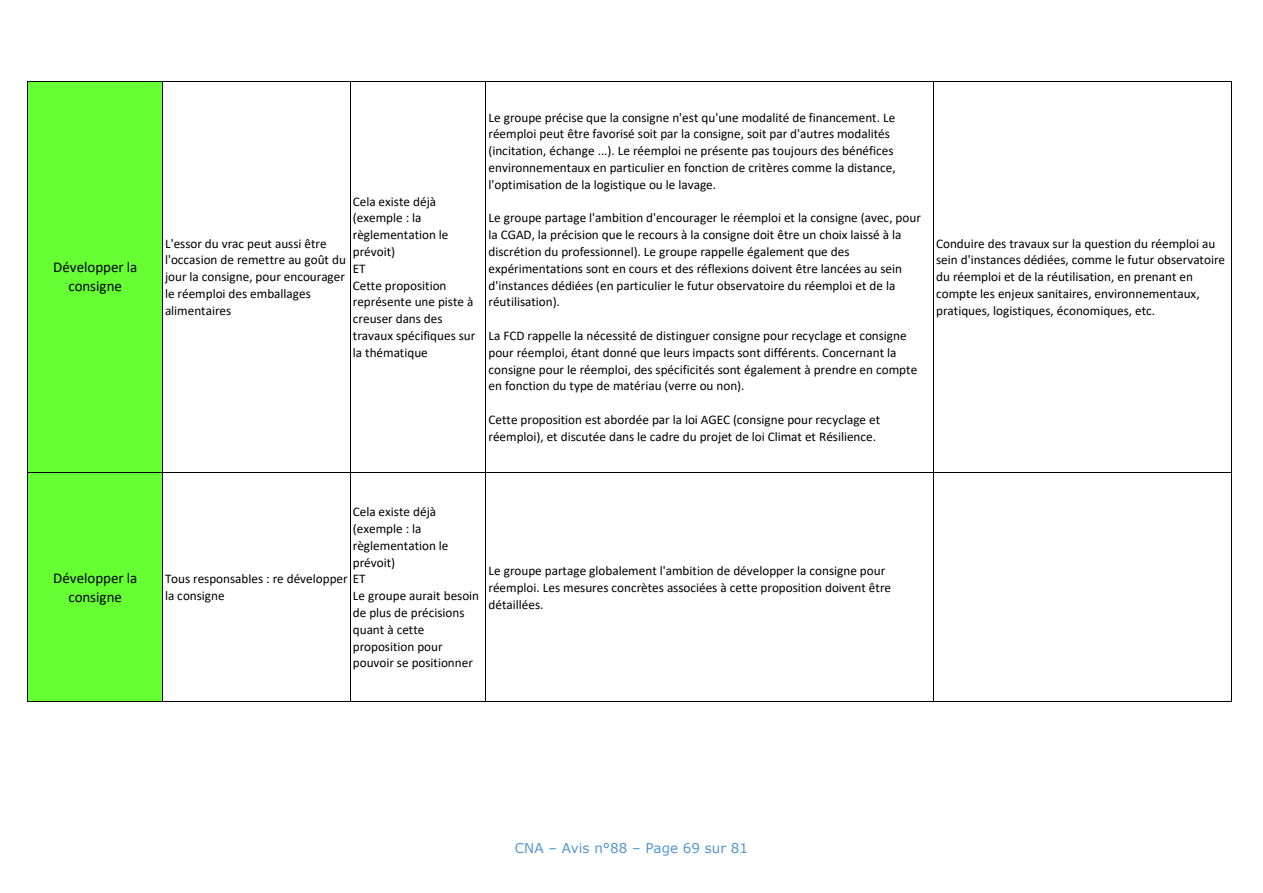
<style>
.page{position:relative;width:1263px;height:893px;background:#fff}
.page>*{position:absolute;margin:0;border:0;box-sizing:border-box;transform-origin:0 0}
.t1{font:15px/18.9px "Calibri";letter-spacing:-.005em;color:#000;text-align:center}
.t2{font:13.5px "Verdana";color:#5496d4}
.t3{font:13.2px/16.8px "Calibri";color:#000}
</style>
<div class="page">
<div style="left:28px;top:82px;width:135px;height:620px;background:#6f3"></div>
<hr style="left:27px;top:81px;width:1px;height:621px;background:#000">
<hr style="left:162px;top:82px;width:1px;height:620px;background:#000">
<hr style="left:350px;top:82px;width:1px;height:620px;background:#000">
<hr style="left:485px;top:82px;width:1px;height:620px;background:#000">
<hr style="left:933px;top:82px;width:1px;height:620px;background:#000">
<hr style="left:1231px;top:82px;width:1px;height:620px;background:#000">
<hr style="left:28px;top:81px;width:1204px;height:1px;background:#000">
<hr style="left:28px;top:472px;width:1204px;height:1px;background:#000">
<hr style="left:28px;top:701px;width:1204px;height:1px;background:#000">
<p class="t1" style="left:53px;top:257px;width:86px">Développer la consigne</p>
<p class="t3" style="left:165px;top:234px;width:182px">L'essor du vrac peut aussi être l'occasion de remettre au goût du jour la consigne, pour encourager le réemploi des emballages alimentaires</p>
<p class="t3" style="left:353px;top:192px;width:124px">Cela existe déjà (exemple : la règlementation le prévoit)<br>ET<br>Cette proposition représente une piste à creuser dans des travaux spécifiques sur la thématique</p>
<p class="t3" style="left:488px;top:108px;width:409px">Le groupe précise que la consigne n'est qu'une modalité de financement. Le réemploi peut être favorisé soit par la consigne, soit par d'autres modalités (incitation, échange ...). Le réemploi ne présente pas toujours des bénéfices environnementaux en particulier en fonction de critères comme la distance, l'optimisation de la logistique ou le lavage.</p>
<p class="t3" style="left:488px;top:209px;width:434px">Le groupe partage l'ambition d'encourager le réemploi et la consigne (avec, pour la CGAD, la précision que le recours à la consigne doit être un choix laissé à la discrétion du professionnel). Le groupe rappelle également que des expérimentations sont en cours et des réflexions doivent être lancées au sein d'instances dédiées (en particulier le futur observatoire du réemploi et de la réutilisation).</p>
<p class="t3" style="left:488px;top:327px;width:430px">La FCD rappelle la nécessité de distinguer consigne pour recyclage et consigne pour réemploi, étant donné que leurs impacts sont différents. Concernant la consigne pour le réemploi, des spécificités sont également à prendre en compte en fonction du type de matériau (verre ou non).</p>
<p class="t3" style="left:488px;top:411px;width:393px">Cette proposition est abordée par la loi AGEC (consigne pour recyclage et réemploi), et discutée dans le cadre du projet de loi Climat et Résilience.</p>
<p class="t3" style="left:936px;top:234px;width:290px">Conduire des travaux sur la question du réemploi au sein d'instances dédiées, comme le futur observatoire du réemploi et de la réutilisation, en prenant en compte les enjeux sanitaires, environnementaux, pratiques, logistiques, économiques, etc.</p>
<p class="t3" style="left:353px;top:503px;width:97px">Cela existe déjà (exemple : la règlementation le prévoit)</p>
<p class="t3" style="left:353px;top:587px;width:128px">Le groupe aurait besoin de plus de précisions quant à cette proposition pour pouvoir se positionner</p>
<p class="t1" style="left:53px;top:568px;width:86px">Développer la consigne</p>
<p class="t3" style="left:165px;top:570px;width:202px">Tous responsables : re développer ET la consigne</p>
<p class="t3" style="left:488px;top:562px;width:404px">Le groupe partage globalement l'ambition de développer la consigne pour réemploi. Les mesures concrètes associées à cette proposition doivent être détaillées.</p>
<p class="t2" style="left:515px;top:838px;width:235px">CNA – Avis n°88 – Page 69 sur 81</p>
</div>
